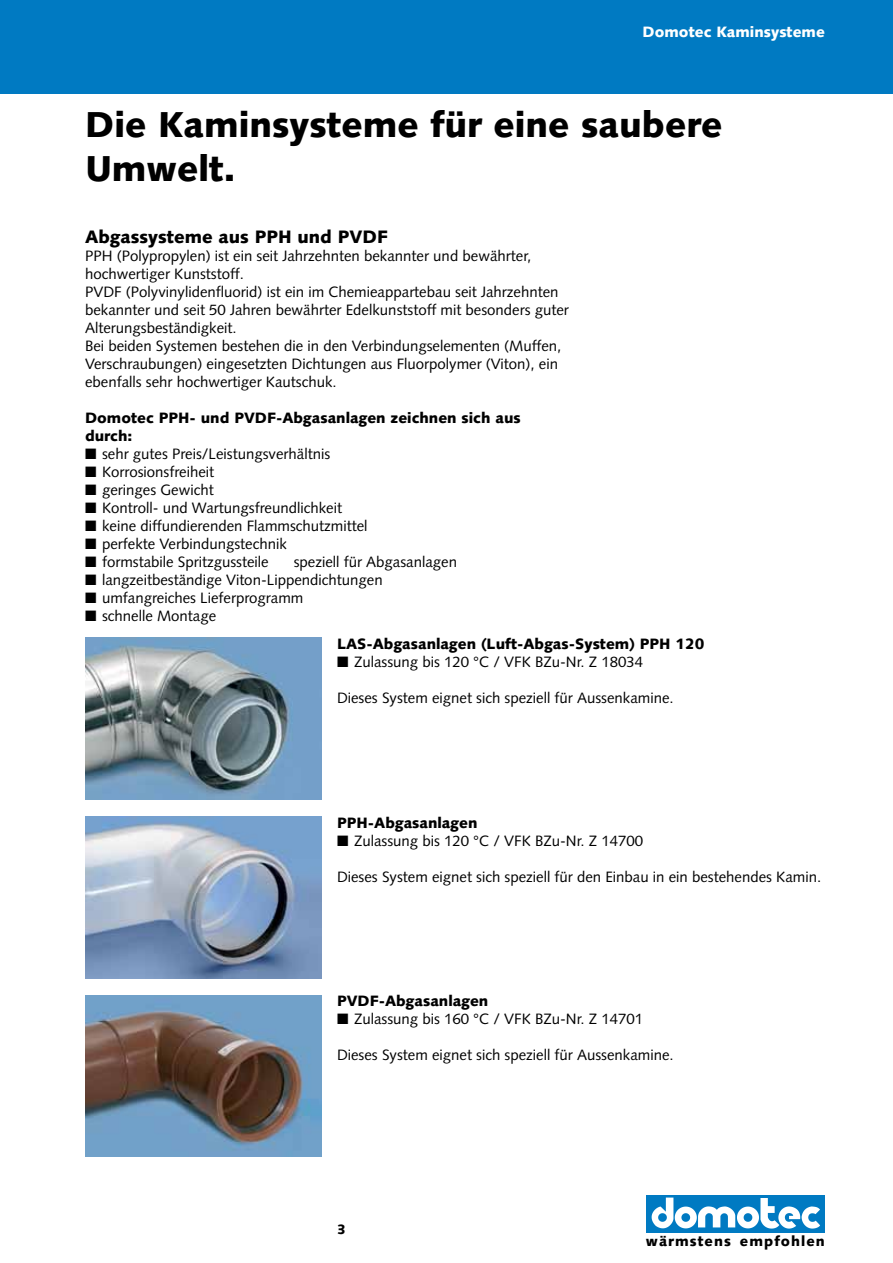
<style>
.page{position:relative;width:893px;height:1263px;background:#fff}
.page>*{position:absolute;margin:0;border:0;box-sizing:border-box;transform-origin:0 0}
.t1{font:900 36px/43.2px "Syntax";color:#000}
.t2{font:900 18px "Syntax";color:#000}
.t3{font:15px/18px "Syntax";color:#000}
.t4{font:900 15px/18px "Syntax";color:#000}
.t5{font:900 15px "Syntax";color:#fff}
.t6{font:900 14.25px "Syntax";letter-spacing:.07em;color:#000}
.t7{font:900 13.5px "Syntax";color:#000}
</style>
<div class="page">
<div style="left:646px;top:1195px;width:179px;height:37px;background:#007ac2"></div>
<svg style="left:652px;top:1197px;width:168px;height:31px"></svg>
<div style="left:0;top:0;width:893px;height:94px;background:#007ac2"></div>
<img style="left:85px;top:638px;width:236px;height:161px">
<img style="left:85px;top:995px;width:236px;height:162px">
<img style="left:85px;top:816px;width:237px;height:162px">
<p class="t5" style="left:643px;top:23px;width:184px">Domotec Kaminsysteme</p>
<h1 class="t1" style="left:85px;top:104px;width:639px">Die Kaminsysteme für eine saubere<br>Umwelt.</h1>
<p class="t2" style="left:85px;top:226px;width:304px">Abgassysteme aus PPH und PVDF</p>
<p class="t3" style="left:85px;top:247px;width:485px">PPH (Polypropylen) ist ein seit Jahrzehnten bekannter und bewährter, hochwertiger Kunststoff.<br>PVDF (Polyvinylidenfluorid) ist ein im Chemieappartebau seit Jahrzehnten bekannter und seit 50 Jahren bewährter Edelkunststoff mit besonders guter Alterungsbeständigkeit.<br>Bei beiden Systemen bestehen die in den Verbindungselementen (Muffen, Verschraubungen) eingesetzten Dichtungen aus Fluorpolymer (Viton), ein ebenfalls sehr hochwertiger Kautschuk.</p>
<p class="t4" style="left:85px;top:409px;width:437px">Domotec PPH- und PVDF-Abgasanlagen zeichnen sich aus durch:</p>
<p class="t3" style="left:85px;top:445px;width:247px">■ sehr gutes Preis/Leistungsverhältnis</p>
<p class="t3" style="left:85px;top:463px;width:131px">■ Korrosionsfreiheit</p>
<p class="t3" style="left:85px;top:481px;width:130px">■ geringes Gewicht</p>
<p class="t3" style="left:85px;top:499px;width:259px">■ Kontroll- und Wartungsfreundlichkeit</p>
<p class="t3" style="left:85px;top:517px;width:284px">■ keine diffundierenden Flammschutzmittel</p>
<p class="t3" style="left:85px;top:535px;width:203px">■ perfekte Verbindungstechnik</p>
<p class="t3" style="left:85px;top:553px;width:185px">■ formstabile Spritzgussteile</p>
<p class="t3" style="left:294px;top:553px;width:165px">speziell für Abgasanlagen</p>
<p class="t3" style="left:85px;top:571px;width:299px">■ langzeitbeständige Viton-Lippendichtungen</p>
<p class="t3" style="left:85px;top:589px;width:220px">■ umfangreiches Lieferprogramm</p>
<p class="t3" style="left:85px;top:607px;width:133px">■ schnelle Montage</p>
<p class="t4" style="left:337px;top:635px;width:369px">LAS-Abgasanlagen (Luft-Abgas-System) PPH 120</p>
<p class="t3" style="left:337px;top:653px;width:308px">■ Zulassung bis 120 °C / VFK BZu-Nr. Z 18034</p>
<p class="t3" style="left:337px;top:689px;width:338px">Dieses System eignet sich speziell für Aussenkamine.</p>
<p class="t4" style="left:337px;top:813px;width:142px">PPH-Abgasanlagen</p>
<p class="t3" style="left:337px;top:831px;width:308px">■ Zulassung bis 120 °C / VFK BZu-Nr. Z 14700</p>
<p class="t3" style="left:337px;top:867px;width:486px">Dieses System eignet sich speziell für den Einbau in ein bestehendes Kamin.</p>
<p class="t4" style="left:337px;top:992px;width:153px">PVDF-Abgasanlagen</p>
<p class="t3" style="left:337px;top:1010px;width:308px">■ Zulassung bis 160 °C / VFK BZu-Nr. Z 14701</p>
<p class="t3" style="left:337px;top:1046px;width:338px">Dieses System eignet sich speziell für Aussenkamine.</p>
<p class="t7" style="left:337px;top:1221px;width:10px">3</p>
<p class="t6" style="left:646px;top:1233px;width:180px">wärmstens empfohlen</p>
</div>
